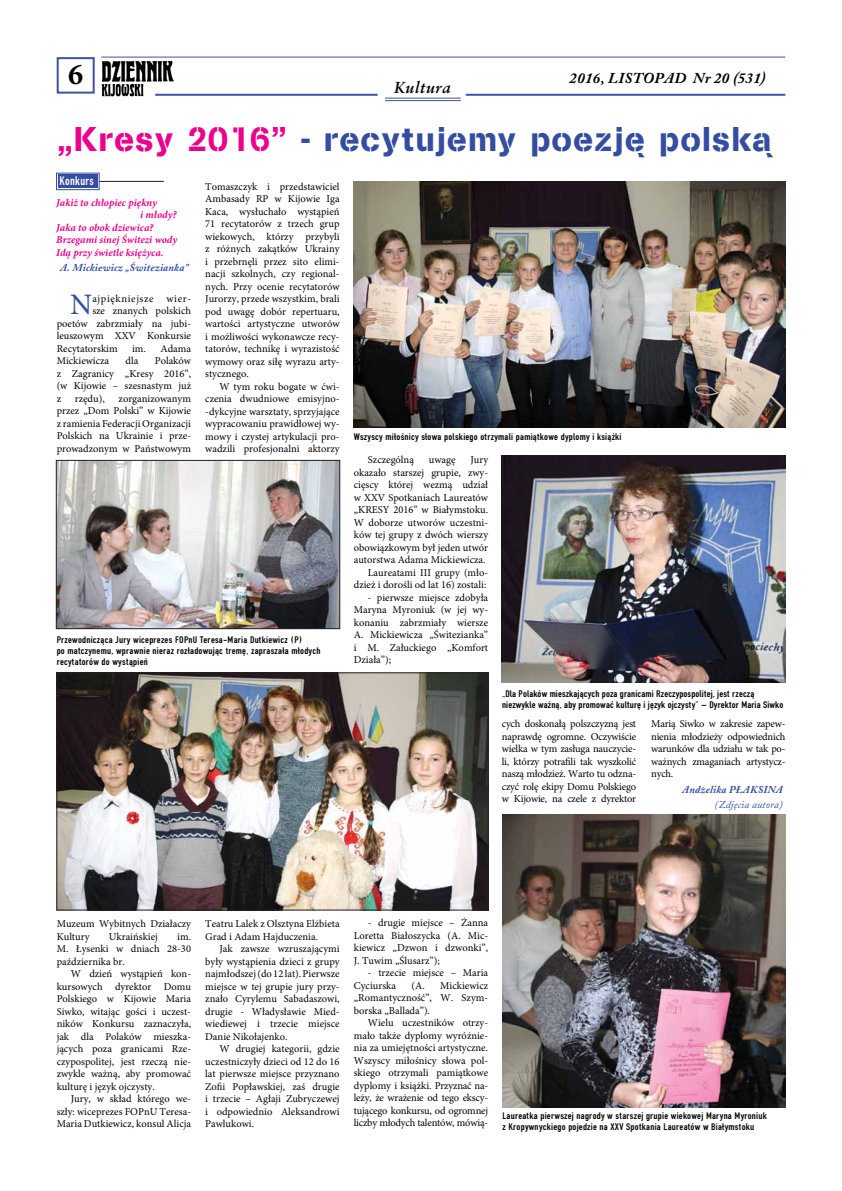
<style>
.page{position:relative;width:842px;height:1191px;background:#fff}
.page>*{position:absolute;margin:0;border:0;box-sizing:border-box;transform-origin:0 0}
.t1{font:36px "Cargo DCE";letter-spacing:.03em;color:#354da1}
.t2{font:700 30px "Minion Pro";color:#000}
.t3{font:29.7px "Minion Pro";color:#354da1}
.t4{font:italic 700 16px "Class Garmnd PL";letter-spacing:.025em;color:#000}
.t5{font:italic 700 15px "Adobe Caslon CE";letter-spacing:.02em;color:#000}
.t6{font:13px "Fette Eng DCE";letter-spacing:.02em;color:#fff}
.t7{font:10.5px/12.5px "Minion Pro";color:#000;text-align:justify}
.t8{font:italic 700 10.5px "Minion Pro";color:#ec008c}
.t9{font:italic 700 10.5px "Adobe Caslon CE";letter-spacing:.02em;color:#354da1}
.t10{font:10.5px "Minion Pro";letter-spacing:.06em;color:#000}
.t11{font:italic 10.5px "Adobe Caslon CE";letter-spacing:.02em;color:#354da1}
.t12{font:10px/11px "Fette Eng DCE";letter-spacing:.02em;color:#000;scale:1.1 1}
.s1{color:#ec008c}
</style>
<div class="page">
<div style="left:57px;top:57px;width:38px;height:37px;border:2px solid #3d52a3"></div>
<hr style="left:466px;top:94px;width:319px;height:2px;background:#3d52a3">
<hr style="left:385px;top:98px;width:76px;height:1px;background:#3d52a3">
<hr style="left:385px;top:100px;width:76px;height:1px;background:#3d52a3">
<hr style="left:101px;top:57px;width:684px;height:1px;background:#3d52a3">
<img style="left:101px;top:61px;width:73px;height:35px">
<hr style="left:155px;top:94px;width:223px;height:2px;background:#3d52a3">
<svg style="left:56px;top:172px;width:44px;height:18px"></svg>
<div style="left:59px;top:176px;width:37px;height:11px;border:1px solid #354da1"></div>
<hr style="left:99px;top:181px;width:65px;height:1px;background:#222223">
<img style="left:354px;top:181px;width:431px;height:247px">
<img style="left:502px;top:456px;width:283px;height:226px">
<img style="left:58px;top:462px;width:280px;height:165px">
<img style="left:502px;top:814px;width:283px;height:293px">
<img style="left:56px;top:672px;width:430px;height:238px">
<div style="left:57px;top:672px;width:431px;height:238px;border:1px solid #222223"></div>
<div style="left:56px;top:460px;width:284px;height:169px;border:1px solid #222223"></div>
<h2 class="t2" style="left:68px;top:54px;width:16px">6</h2>
<h3 class="t5" style="left:570px;top:69px;width:198px">2016, LISTOPAD Nr 20 (531)</h3>
<h3 class="t4" style="left:394px;top:77px;width:58px">Kultura</h3>
<h1 class="t1" style="left:57px;top:118px;width:716px"><span class="s1">„Kresy 2016”</span> - recytujemy poezję polską</h1>
<p class="t6" style="left:59px;top:174px;width:36px">Konkurs</p>
<p class="t8" style="left:56px;top:195px;width:102px">Jakiż to chłopiec piękny</p>
<p class="t8" style="left:140px;top:207px;width:38px">i młody?</p>
<p class="t8" style="left:56px;top:220px;width:99px">Jaka to obok dziewica?</p>
<p class="t8" style="left:56px;top:232px;width:123px">Brzegami sinej Świtezi wody</p>
<p class="t8" style="left:56px;top:245px;width:109px">Idą przy świetle księżyca.</p>
<p class="t9" style="left:60px;top:261px;width:130px">A. Mickiewicz „Świtezianka”</p>
<h3 class="t3" style="left:70px;top:285px;width:24px">N</h3>
<p class="t10" style="left:92px;top:291px;width:100px">ajpiękniejsze wier-</p>
<p class="t7" style="left:92px;top:305px;width:100px">sze znanych polskich</p>
<p class="t7" style="left:57px;top:317px;width:136px">poetów zabrzmiały na jubi-</p>
<p class="t7" style="left:57px;top:330px;width:136px">leuszowym XXV Konkursie</p>
<p class="t7" style="left:57px;top:342px;width:62px">Recytatorskim</p>
<p class="t7" style="left:132px;top:342px;width:60px">im. Adama</p>
<p class="t7" style="left:57px;top:355px;width:54px">Mickiewicza</p>
<p class="t7" style="left:126px;top:355px;width:14px">dla</p>
<p class="t7" style="left:57px;top:355px;width:136px;text-indent:98px">Polaków z Zagranicy „Kresy 2016”, (w Kijowie – szesnastym już z</p>
<p class="t7" style="left:75px;top:392px;width:31px">rzędu),</p>
<p class="t7" style="left:57px;top:392px;width:136px;text-indent:62px">zorganizowanym przez „Dom Polski” w Kijowie z ramienia Federacji Organizacji Polskich na Ukrainie i prze&shy;prowadzonym w Państwowym</p>
<p class="t7" style="left:205px;top:180px;width:136px">Tomaszczyk i przedstawiciel Ambasady RP w Kijowie Iga Kaca, wysłuchało wystąpień 71 recytatorów z trzech grup wiekowych, którzy przybyli z różnych zakątków Ukrainy i przebrnęli przez sito elimi&shy;nacji szkolnych, czy regional&shy;nych. Przy ocenie recytatorów Jurorzy, przede wszystkim, brali pod uwagę dobór repertuaru, wartości artystyczne utworów i możliwości wykonawcze recy&shy;tatorów, technikę i wyrazistość wymowy oraz siłę wyrazu arty&shy;stycznego.</p>
<p class="t7" style="left:205px;top:380px;width:136px;text-indent:14px">W tym roku bogate w ćwi&shy;czenia dwudniowe emisyjno--dykcyjne warsztaty, sprzyjające wypracowaniu prawidłowej wy&shy;mowy i czystej artykulacji pro&shy;wadzili profesjonalni aktorzy</p>
<p class="t12" style="left:57px;top:634px;width:241px">Przewodnicząca Jury wiceprezes FOPnU Teresa-Maria Dutkiewicz (P)<br>po matczynemu, wprawnie nieraz rozładowując tremę, zapraszała młodych recytatorów do wystąpień</p>
<p class="t12" style="left:354px;top:431px;width:245px">Wszyscy miłośnicy słowa polskiego otrzymali pamiątkowe dyplomy i książki</p>
<p class="t7" style="left:368px;top:454px;width:47px">Szczególną</p>
<p class="t7" style="left:429px;top:454px;width:28px">uwagę</p>
<p class="t7" style="left:354px;top:454px;width:136px;text-align:right">Jury<br>okazało starszej grupie, zwy&shy;cięscy której wezmą udział w XXV Spotkaniach Laureatów „KRESY 2016” w Białymstoku.<br>W doborze utworów uczestni&shy;ków tej grupy z dwóch wierszy obowiązkowym był jeden utwór autorstwa Adama Mickiewicza.<br>Laureatami III grupy (mło&shy;dzież i dorośli od lat 16) zostali:</p>
<p class="t7" style="left:354px;top:591px;width:136px;text-indent:14px">- pierwsze miejsce zdobyła Maryna Myroniuk (w jej wy&shy;konaniu zabrzmiały wiersze A. Mickiewicza „Świtezianka” i M. Załuckiego „Komfort Działa”);</p>
<p class="t12" style="left:502px;top:688px;width:257px">„Dla Polaków mieszkających poza granicami Rzeczypospolitej, jest rzeczą niezwykle ważną, aby promować kulturę i język ojczysty” – Dyrektor Maria Siwko</p>
<p class="t7" style="left:502px;top:718px;width:136px">cych doskonałą polszczyzną jest naprawdę ogromne. Oczywiście wielka w tym zasługa nauczycie&shy;li, którzy potrafili tak wyszkolić naszą młodzież. Warto tu odzna&shy;czyć rolę ekipy Domu Polskiego w Kijowie, na czele z dyrektor</p>
<p class="t7" style="left:651px;top:718px;width:136px">Marią Siwko w zakresie zapew&shy;nienia młodzieży odpowiednich warunków dla udziału w tak po&shy;ważnych zmaganiach artystycz&shy;nych.</p>
<p class="t9" style="left:682px;top:783px;width:102px">Andżelika PŁAKSINA</p>
<p class="t11" style="left:714px;top:798px;width:70px">(Zdjęcia autora)</p>
<p class="t7" style="left:57px;top:917px;width:136px">Muzeum Wybitnych Działaczy<br>Kultury</p>
<p class="t7" style="left:109px;top:930px;width:51px">Ukraińskiej</p>
<p class="t7" style="left:57px;top:930px;width:136px;text-indent:121px">im.<br>M. Łysenki w dniach 28-30 października br.</p>
<p class="t7" style="left:57px;top:967px;width:136px;text-indent:14px">W dzień wystąpień kon&shy;kursowych dyrektor Domu Polskiego w Kijowie Maria Siwko, witając gości i uczest&shy;ników Konkursu zaznaczyła, jak dla Polaków mieszka&shy;jących poza granicami Rze&shy;czypospolitej, jest rzeczą nie&shy;zwykle ważną, aby promować kulturę i język ojczysty.</p>
<p class="t7" style="left:57px;top:1092px;width:136px;text-indent:14px">Jury, w skład którego we&shy;szły: wiceprezes FOPnU Teresa-Maria Dutkiewicz, konsul Alicja</p>
<p class="t7" style="left:205px;top:917px;width:136px">Teatru Lalek z Olsztyna Elżbieta<br>Grad i Adam Hajduczenia.</p>
<p class="t7" style="left:205px;top:942px;width:136px;text-indent:14px">Jak zawsze wzruszającymi były wystąpienia dzieci z grupy najmłodszej (do 12 lat). Pierwsze miejsce w tej grupie jury przy&shy;znało Cyrylemu Sabadaszowi, drugie - Władysławie Mied&shy;wiediewej i trzecie miejsce Danie Nikołajenko.</p>
<p class="t7" style="left:205px;top:1042px;width:136px;text-indent:14px">W drugiej kategorii, gdzie uczestniczyły dzieci od 12 do 16 lat pierwsze miejsce przyznano Zofii Popławskiej, zaś drugie i trzecie – Agłaji Zubryczewej i odpowiednio Aleksandrowi Pawlukowi.</p>
<p class="t7" style="left:354px;top:916px;width:136px;text-indent:14px">- drugie miejsce – Żanna Loretta Białoszycka (A. Mic&shy;kiewicz „Dzwon i dzwonki”, J. Tuwim „Ślusarz”);</p>
<p class="t7" style="left:354px;top:966px;width:136px;text-indent:14px">- trzecie miejsce – Maria<br>Cyciurska</p>
<p class="t7" style="left:354px;top:979px;width:136px;text-indent:58px">(A. Mickiewicz „Romantyczność”, W. Szym&shy;borska „Ballada”).</p>
<p class="t7" style="left:354px;top:1016px;width:136px;text-indent:14px">Wielu uczestników otrzy&shy;mało także dyplomy wyróżnie&shy;nia za umiejętności artystyczne.<br>Wszyscy miłośnicy słowa pol&shy;skiego otrzymali pamiątkowe dyplomy i książki. Przyznać na&shy;leży, że wrażenie od tego ekscy&shy;tującego konkursu, od ogromnej liczby młodych talentów, mówią-</p>
<p class="t12" style="left:502px;top:1110px;width:242px">Laureatka pierwszej nagrody w starszej grupie wiekowej Maryna Myroniuk z Kropywnyckiego pojedzie na XXV Spotkania Laureatów w Białymstoku</p>
</div>
